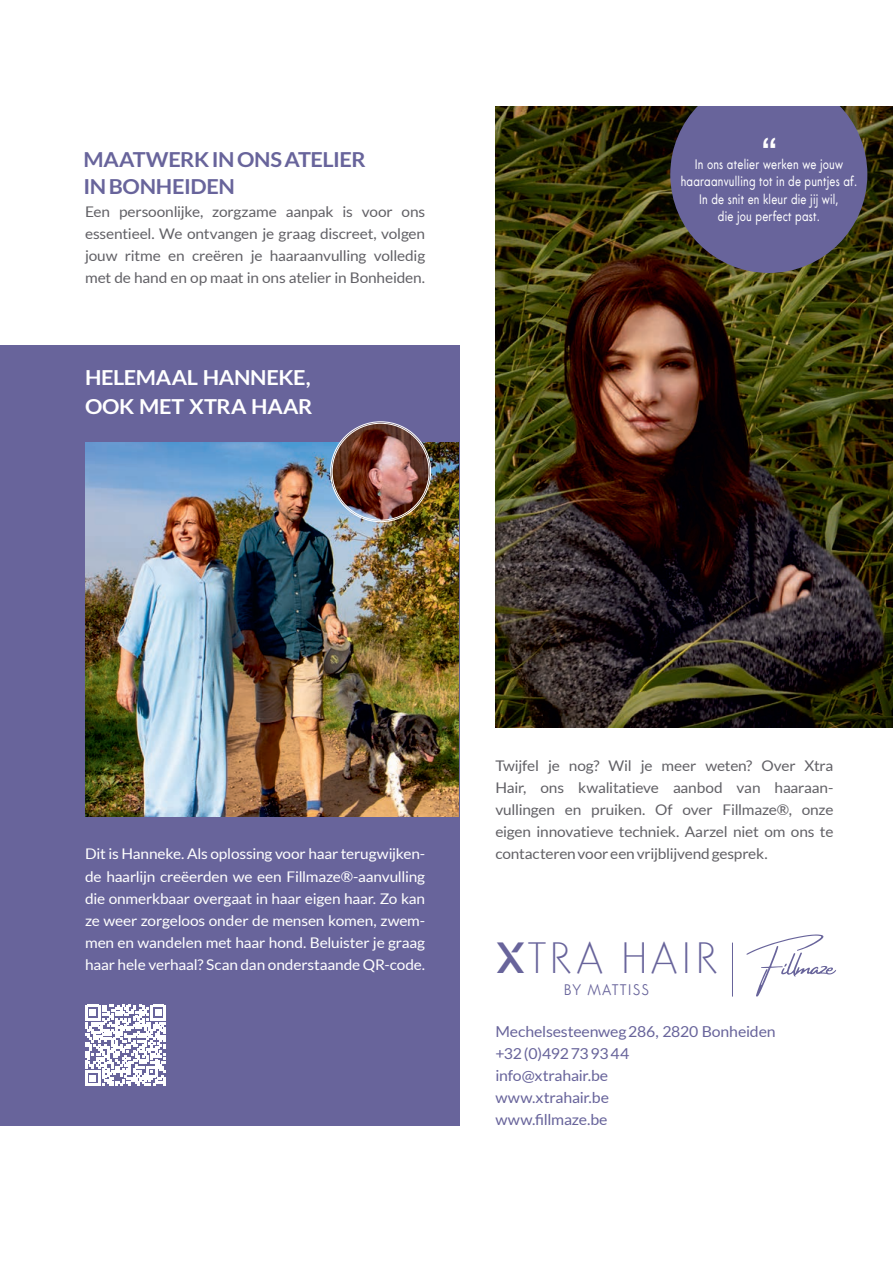
<style>
.page{position:relative;width:893px;height:1263px;background:#fff}
.page>*{position:absolute;margin:0;border:0;box-sizing:border-box;transform-origin:0 0}
.t1{font:200 43.65px "Core Sans G";letter-spacing:.09em;color:#68649b}
.t2{font:43.05px "AG Schoolbook";color:#fff}
.t3{font:700 20.7px/27px "Lato";letter-spacing:-.02em;color:#68649b;scale:1.05 1}
.t4{font:700 20.7px/28.5px "Lato";letter-spacing:-.015em;color:#fff;scale:1.05 1}
.t5{font:300 15.3px "Core Sans G";letter-spacing:.07em;color:#68649b}
.t6{font:15px/22.2px "Lato";letter-spacing:-.01em;color:#68649b;scale:1.05 1}
.t7{font:14.7px/22.2px "Lato";letter-spacing:-.01em;color:#626166;text-align:justify;scale:1.05 1}
.t8{font:14.7px/22.2px "Lato";letter-spacing:-.01em;color:#fff;text-align:justify;scale:1.05 1}
.t9{font:13.65px/17.2px "Core Sans G";letter-spacing:.02em;color:#fff;text-align:center;scale:.76 1}
.s1{font-family:"Ardela Edge X02";font-weight:700}
</style>
<div class="page">
<img style="left:495px;top:106px;width:398px;height:621px">
<svg style="left:670px;top:106px;width:197px;height:167px;background:#605c83"></svg>
<div style="left:0;top:345px;width:459px;height:781px;background:#68649b"></div>
<svg style="left:746px;top:934px;width:90px;height:62px"></svg>
<hr style="left:732px;top:942px;width:1px;height:54px;background:#68649b">
<svg style="left:85px;top:1005px;width:81px;height:81px"></svg>
<img style="left:85px;top:442px;width:373px;height:375px">
<img style="left:331px;top:422px;width:99px;height:99px;border-radius:49px">
<h3 class="t3" style="left:84px;top:145px;width:270px">MAATWERK IN ONS ATELIER<br>IN BONHEIDEN</h3>
<p class="t7" style="left:85px;top:200px;width:325px">Een persoonlijke, zorgzame aanpak is voor ons essentieel. We ontvangen je graag discreet, volgen jouw ritme en creëren je haaraanvulling volledig met de hand en op maat in ons atelier in Bonheiden.</p>
<h3 class="t4" style="left:85px;top:363px;width:218px">HELEMAAL HANNEKE,<br>OOK MET XTRA HAAR</h3>
<h2 class="t2" style="left:761px;top:129px;width:18px">“</h2>
<p class="t9" style="left:681px;top:156px;width:234px">In ons atelier werken we jouw haaraanvulling tot in de puntjes af.<br>In de snit en kleur die jij wil,<br>die jou perfect past.</p>
<p class="t8" style="left:85px;top:843px;width:325px">Dit is Hanneke. Als oplossing voor haar terugwijken&shy;de haarlijn creëerden we een Fillmaze®-aanvulling die onmerkbaar overgaat in haar eigen haar. Zo kan ze weer zorgeloos onder de mensen komen, zwem&shy;men en wandelen met haar hond. Beluister je graag haar hele verhaal? Scan dan onderstaande QR-code.</p>
<p class="t7" style="left:495px;top:754px;width:323px">Twijfel je nog? Wil je meer weten? Over Xtra Hair, ons kwalitatieve aanbod van haaraan&shy;vullingen en pruiken. Of over Fillmaze®, onze eigen innovatieve techniek. Aarzel niet om ons te contacteren voor een vrijblijvend gesprek.</p>
<h1 class="t1" style="left:495px;top:931px;width:224px"><span class="s1">X</span>TRA HAIR</h1>
<p class="t5" style="left:564px;top:981px;width:87px">BY MATTISS</p>
<p class="t6" style="left:495px;top:1020px;width:268px">Mechelsesteenweg 286, 2820 Bonheiden +32 (0)492 73 93 44<br>info@xtrahair.be<br>www.xtrahair.be<br>www.fillmaze.be</p>
</div>
